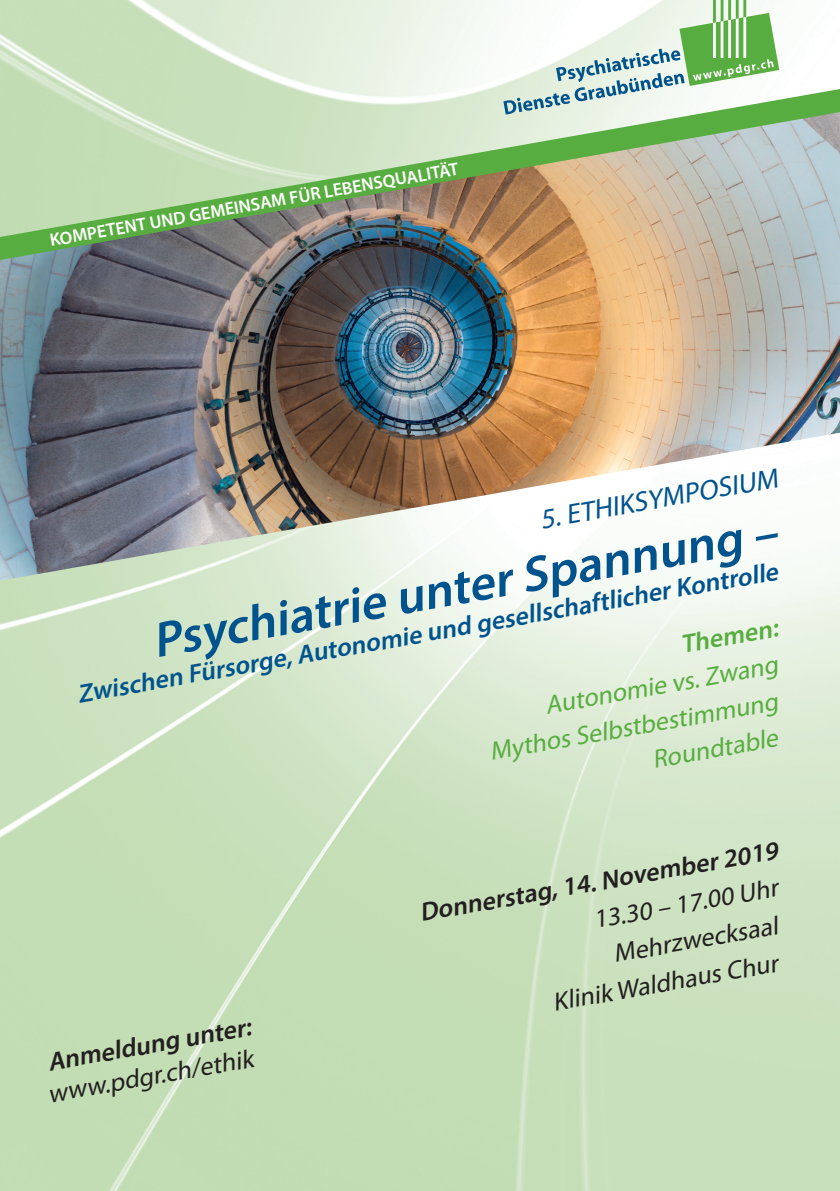
<style>
.page{position:relative;width:840px;height:1191px;background:#fff}
.page>*{position:absolute;margin:0;border:0;box-sizing:border-box;transform-origin:0 0}
.t1{font:italic 600 50px "Myriad Pro";color:#00538d}
.t2{font:italic 28px "Myriad Pro";color:#00538d}
.t3{font:italic 26px "Myriad Pro";color:#231f20}
.t4{font:italic 600 26px "Myriad Pro";color:#00538d}
.t5{font:italic 26px "Myriad Pro";color:#58ad40}
.t6{font:italic 600 26px "Myriad Pro";color:#231f20}
.t7{font:italic 600 26px "Myriad Pro";color:#58ad40}
.t8{font:600 18px "Myriad Pro";color:#fff}
</style>
<div class="page">
<img style="left:0;top:0;width:839px;height:1191px">
<img style="left:0;top:260px;width:839px;height:320px">
<img style="left:0;top:89px;width:839px;height:171px">
<svg style="left:503px;top:0;width:275px;height:114px"></svg>
<p class="t8" style="left:48px;top:229px;width:416px;rotate:-10deg">KOMPETENT UND GEMEINSAM FÜR LEBENSQUALITÄT</p>
<p class="t2" style="left:536px;top:502px;width:242px;rotate:-10deg">5. ETHIKSYMPOSIUM</p>
<h1 class="t1" style="left:147px;top:609px;width:634px;rotate:-10deg">Psychiatrie unter Spannung –</h1>
<p class="t4" style="left:75px;top:678px;width:711px;rotate:-10deg">Zwischen Fürsorge, Autonomie und gesellschaftlicher Kontrolle</p>
<p class="t7" style="left:677px;top:628px;width:100px;rotate:-10deg">Themen:</p>
<p class="t5" style="left:542px;top:689px;width:237px;rotate:-10deg">Autonomie vs. Zwang</p>
<p class="t5" style="left:487px;top:736px;width:293px;rotate:-10deg">Mythos Selbstbestimmung</p>
<p class="t5" style="left:649px;top:743px;width:128px;rotate:-10deg">Roundtable</p>
<p class="t6" style="left:45px;top:1046px;width:207px;rotate:-10deg">Anmeldung unter:</p>
<p class="t3" style="left:45px;top:1078px;width:210px;rotate:-10deg">www.pdgr.ch/ethik</p>
<p class="t6" style="left:417px;top:896px;width:364px;rotate:-10deg">Donnerstag, 14. November 2019</p>
<p class="t3" style="left:590px;top:904px;width:188px;rotate:-10deg">13.30 – 17.00 Uhr</p>
<p class="t3" style="left:610px;top:938px;width:168px;rotate:-10deg">Mehrzwecksaal</p>
<p class="t3" style="left:550px;top:986px;width:229px;rotate:-10deg">Klinik Waldhaus Chur</p>
</div>
